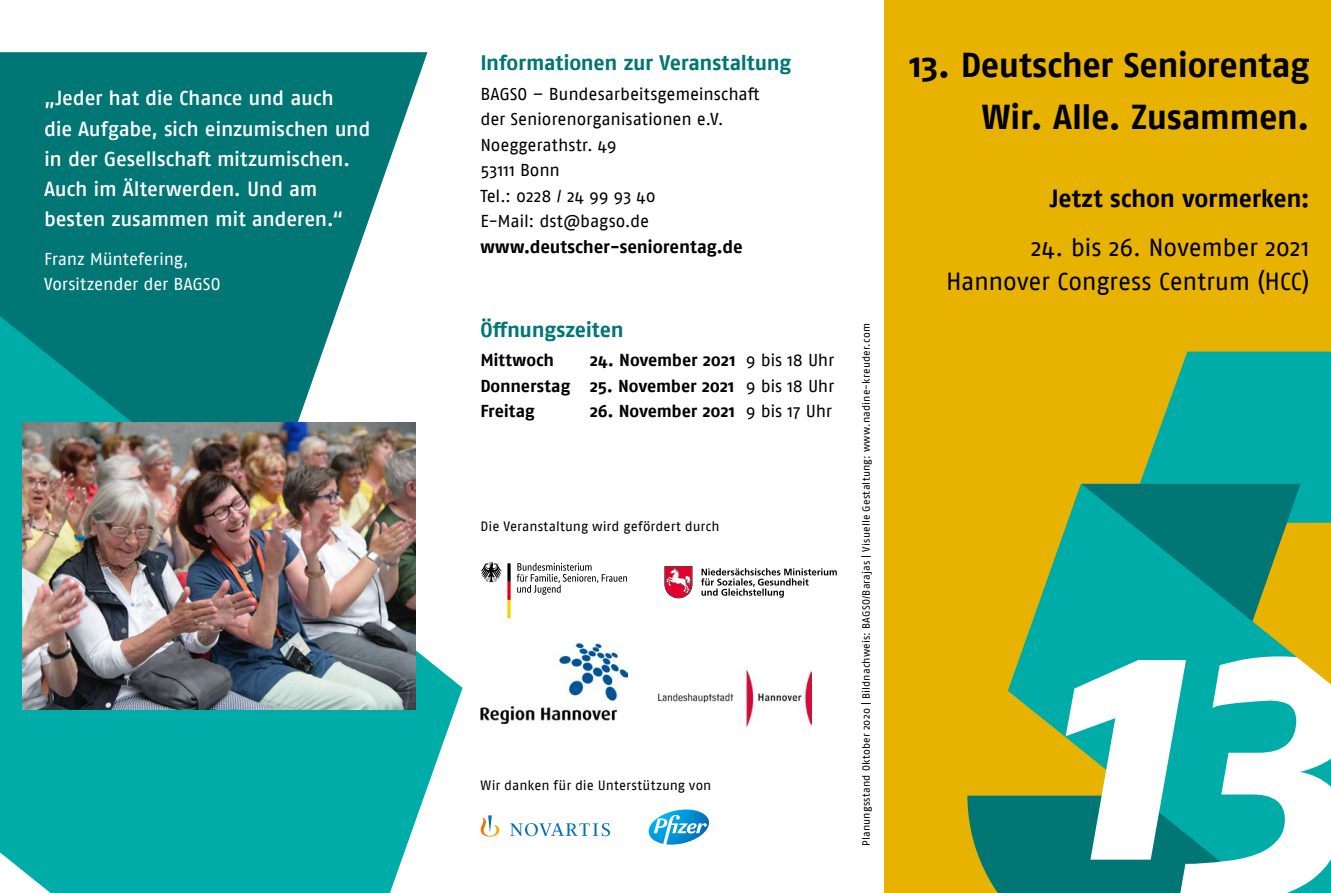
<style>
.page{position:relative;width:1331px;height:893px;background:#fff}
.page>*{position:absolute;margin:0;border:0;box-sizing:border-box;transform-origin:0 0}
.H1_Titel{font:700 34.5px "Fago Pro";letter-spacing:-.015em;color:#000}
.H3_Titel{font:24.75px "Fago Pro";letter-spacing:-.01em;color:#000}
.t1{font:700 24.75px "Fago Pro";letter-spacing:-.01em;color:#000}
.H1_Kontakt{font:700 21px "Fago Pro";letter-spacing:-.01em;color:#007675}
.t2{font:500 20.4px/30.2px "Fago Pro";letter-spacing:-.015em;color:#fff}
.t3{font:700 18px "Fago Pro";letter-spacing:-.01em;color:#000}
.t4{font:17.25px/25.5px "Fago Pro";letter-spacing:-.01em;color:#000}
.t5{font:700 17.25px "Fago Pro";letter-spacing:-.01em;color:#000}
.t6{font:17.25px/25.5px "Fago Pro";letter-spacing:-.01em;color:#fff}
.t7{font:13.5px "Fago Pro";letter-spacing:.005em;color:#000}
.t8{font:10.5px "Fago Pro";letter-spacing:.015em;color:#000}
.s1{font-weight:400}
</style>
<div class="page">
<div style="left:884px;top:0;width:447px;height:893px;background:#e8b300"></div>
<svg style="left:0;top:52px;width:427px;height:264px;background:#198382"></svg>
<svg style="left:0;top:316px;width:463px;height:577px;fill:#00aca8"></svg>
<svg style="left:967px;top:796px;width:41px;height:97px"></svg>
<svg style="left:1126px;top:352px;width:205px;height:132px"></svg>
<svg style="left:1008px;top:484px;width:323px;height:409px"></svg>
<svg style="left:1066px;top:656px;width:265px;height:237px;background:#8bd0c9"></svg>
<svg style="left:664px;top:566px;width:28px;height:32px"></svg>
<svg style="left:701px;top:568px;width:136px;height:30px"></svg>
<svg style="left:649px;top:809px;width:60px;height:36px"></svg>
<svg style="left:481px;top:815px;width:129px;height:22px"></svg>
<div style="left:459px;top:543px;width:190px;height:95px;background:#fff"></div>
<svg style="left:517px;top:563px;width:110px;height:32px"></svg>
<svg style="left:480px;top:562px;width:31px;height:56px"></svg>
<img style="left:22px;top:422px;width:394px;height:287px">
<img style="left:658px;top:670px;width:154px;height:57px">
<img style="left:481px;top:643px;width:146px;height:81px">
<p class="t2" style="left:44px;top:83px;width:328px">„Jeder hat die Chance und auch<br>die Aufgabe, sich einzumischen und in der Gesellschaft mitzumischen.<br>Auch im Älterwerden. Und am besten zusammen mit anderen.“</p>
<p class="t6" style="left:44px;top:246px;width:178px">Franz Müntefering,<br>Vorsitzender der BAGSO</p>
<p class="H1_Kontakt" style="left:480px;top:50px;width:312px">Informationen zur Veranstaltung</p>
<p class="t4" style="left:480px;top:81px;width:280px">BAGSO – Bundesarbeitsgemeinschaft der Seniorenorganisationen e.V.</p>
<p class="t4" style="left:480px;top:132px;width:138px">Noeggerathstr. 49</p>
<p class="t4" style="left:480px;top:157px;width:81px">53111 Bonn</p>
<p class="t4" style="left:480px;top:183px;width:177px">Tel.: 0228 / 24 99 93 40</p>
<p class="t4" style="left:480px;top:208px;width:170px">E-Mail: dst@bagso.de</p>
<p class="t3" style="left:480px;top:236px;width:264px">www.deutscher-seniorentag.de</p>
<p class="H1_Kontakt" style="left:480px;top:317px;width:145px">Öffnungszeiten</p>
<p class="t5" style="left:480px;top:350px;width:75px">Mittwoch</p>
<p class="t5" style="left:590px;top:350px;width:246px">24. November 2021 <span class="s1">9 bis 18 Uhr</span></p>
<p class="t5" style="left:480px;top:376px;width:355px">Donnerstag 25. November 2021 <span class="s1">9 bis 18 Uhr</span></p>
<p class="t5" style="left:480px;top:401px;width:56px">Freitag</p>
<p class="t5" style="left:590px;top:401px;width:244px">26. November 2021 <span class="s1">9 bis 17 Uhr</span></p>
<p class="t7" style="left:481px;top:518px;width:241px">Die Veranstaltung wird gefördert durch</p>
<p class="t7" style="left:481px;top:777px;width:232px">Wir danken für die Unterstützung von</p>
<p class="t8" style="left:860px;top:846px;width:524px;rotate:-90deg">Planungsstand Oktober 2020 | Bildnachweis: BAGSO/Barajas | Visuelle Gestaltung: www.nadine-kreuder.com</p>
<h1 class="H1_Titel" style="left:909px;top:45px;width:402px">13. Deutscher Seniorentag</h1>
<h1 class="H1_Titel" style="left:982px;top:96px;width:329px">Wir. Alle. Zusammen.</h1>
<h2 class="t1" style="left:1050px;top:183px;width:261px">Jetzt schon vormerken:</h2>
<h3 class="H3_Titel" style="left:1031px;top:232px;width:281px">24. bis 26. November 2021</h3>
<h3 class="H3_Titel" style="left:946px;top:267px;width:365px">Hannover Congress Centrum (HCC)</h3>
</div>
